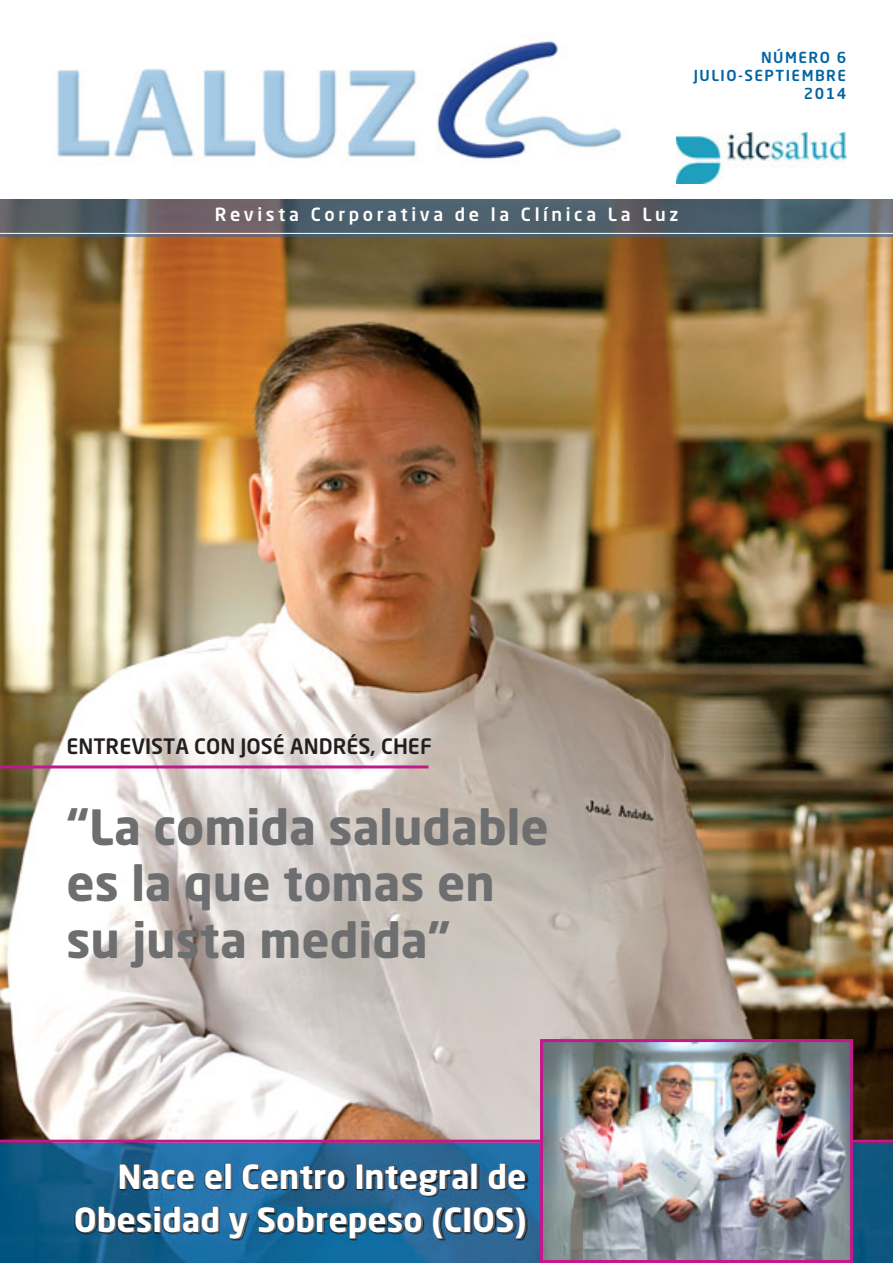
<style>
.page{position:relative;width:893px;height:1263px;background:#fff}
.page>*{position:absolute;margin:0;border:0;box-sizing:border-box;transform-origin:0 0}
.t1{font:700 48px/57px "Neo Sans Pro";color:#6d6e70}
.t2{font:700 33px/43.5px "Neo Sans Pro";color:#fff;text-align:right}
.t3{font:500 21px "Neo Sans Pro";color:#231f20}
.t4{font:500 18px "Neo Sans Pro";letter-spacing:.2em;color:#fff}
.t5{font:500 15px/18px "Neo Sans Pro";letter-spacing:.1em;color:#0063a4;text-align:right}
</style>
<div class="page">
<img style="left:0;top:237px;width:893px;height:903px">
<img style="left:0;top:200px;width:893px;height:37px">
<img style="left:56px;top:39px;width:566px;height:122px">
<hr style="left:0;top:233px;width:893px;height:1px;background:#fff">
<hr style="left:0;top:765px;width:428px;height:3px;background:#c2188d">
<svg style="left:0;top:1140px;width:893px;height:123px;background:#32568e"></svg>
<img style="left:544px;top:1043px;width:305px;height:216px">
<div style="left:540px;top:1039px;width:313px;height:224px;border:3px solid #c2188d"></div>
<img style="left:583px;top:1151px;width:1px;height:109px">
<img style="left:677px;top:132px;width:169px;height:52px">
<img style="left:0;top:1151px;width:583px;height:112px">
<img style="left:543px;top:1151px;width:40px;height:1px">
<img style="left:121px;top:1164px;width:139px;height:25px">
<img style="left:77px;top:1207px;width:104px;height:26px">
<p class="t5" style="left:694px;top:49px;width:154px">NÚMERO 6<br>JULIO-SEPTIEMBRE<br>2014</p>
<p class="t4" style="left:215px;top:208px;width:465px">Revista Corporativa de la Clínica La Luz</p>
<p class="t3" style="left:66px;top:738px;width:367px">ENTREVISTA CON JOSÉ ANDRÉS, CHEF</p>
<p class="t1" style="left:66px;top:802px;width:484px">“La comida saludable es la que tomas en su justa medida”</p>
<p class="t2" style="left:74px;top:1158px;width:454px">Nace el Centro Integral de<br>Obesidad y Sobrepeso (CIOS)</p>
</div>
